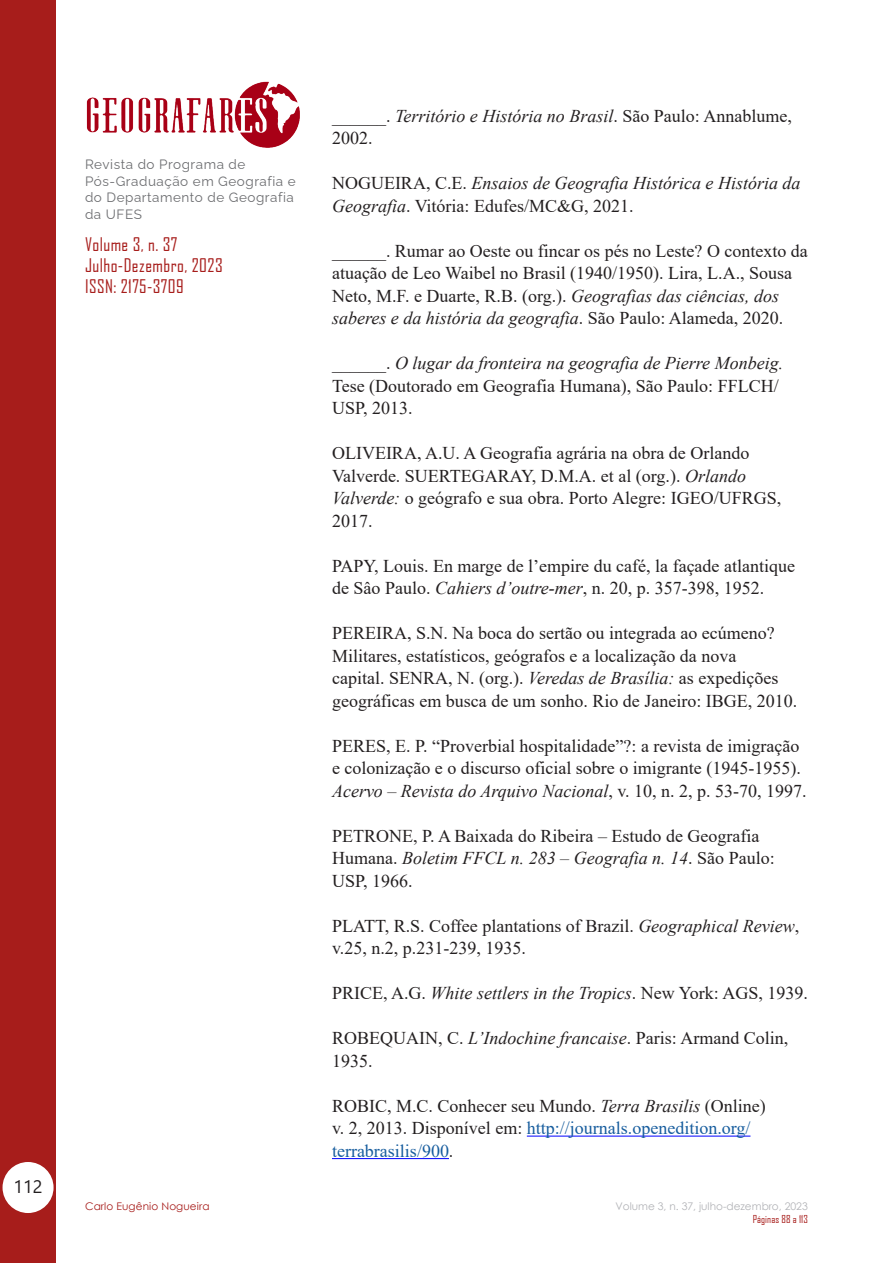
<style>
.page{position:relative;width:893px;height:1263px;background:#fff}
.page>*{position:absolute;margin:0;border:0;box-sizing:border-box;transform-origin:0 0}
.Geo_Referências{font:18px/22.5px "Times New Roman";color:#231f20}
.Geo_Referências-2{font:italic 18px/22.5px "Times New Roman";color:#231f20}
.t1{font:18px/21px "Agency FB";letter-spacing:.025em;color:#a71d1b}
.t2{font:18px "Segoe UI";color:#231f20}
.t3{font:13.5px/16.5px "Raleway";letter-spacing:.04em;color:#6c6d70}
.t4{font:10.5px "Century Gothic";color:#b2b3b7}
.t5{font:10.5px "Century Gothic";letter-spacing:.01em;color:#a71d1b}
.t6{font:10.5px "Agency FB";letter-spacing:.01em;color:#a71d1b}
.s1{font-style:italic}
.s2{font-style:normal}
.s3{color:#175d9e}
</style>
<div class="page">
<div style="left:0;top:0;width:56px;height:1263px;background:#a71d1b"></div>
<div style="left:3px;top:1162px;width:51px;height:51px;background:#fff;border-radius:50%"></div>
<img style="left:86px;top:81px;width:214px;height:66px">
<hr style="left:527px;top:1136px;width:223px;height:1px;background:#00f">
<hr style="left:332px;top:1158px;width:117px;height:1px;background:#00f">
<p class="t2" style="left:13px;top:1169px;width:31px">112</p>
<p class="t3" style="left:85px;top:155px;width:212px">Revista do Programa de<br>Pós-Graduação em Geografia e do Departamento de Geografia da UFES</p>
<p class="t1" style="left:85px;top:234px;width:139px">Volume 3, n. 37<br>Julho-Dezembro, 2023<br>ISSN: 2175-3709</p>
<p class="t5" style="left:85px;top:1198px;width:126px">Carlo Eugênio Nogueira</p>
<p class="Geo_Referências" style="left:332px;top:104px;width:461px">______. <span class="s1">Território e História no Brasil</span>. São Paulo: Annablume,<br>2002.</p>
<p class="Geo_Referências-2" style="left:332px;top:171px;width:470px"><span class="s2">NOGUEIRA, C.E.</span> Ensaios de Geografia Histórica e História da<br>Geografia<span class="s2">. Vitória: Edufes/MC&amp;G, 2021.</span></p>
<p class="Geo_Referências" style="left:332px;top:239px;width:477px">______. Rumar ao Oeste ou fincar os pés no Leste? O contexto da atuação de Leo Waibel no Brasil (1940/1950). Lira, L.A., Sousa Neto, M.F. e Duarte, R.B. (org.). <span class="s1">Geografias das ciências, dos saberes e da história da geografia</span>. São Paulo: Alameda, 2020.</p>
<p class="Geo_Referências" style="left:332px;top:351px;width:453px">______. <span class="s1">O lugar da fronteira na geografia de Pierre Monbeig.<br></span>Tese (Doutorado em Geografia Humana), São Paulo: FFLCH/<br>USP, 2013.</p>
<p class="Geo_Referências" style="left:332px;top:441px;width:451px">OLIVEIRA, A.U. A Geografia agrária na obra de Orlando Valverde. SUERTEGARAY, D.M.A. et al (org.). <span class="s1">Orlando Valverde:</span> o geógrafo e sua obra. Porto Alegre: IGEO/UFRGS, 2017.</p>
<p class="Geo_Referências" style="left:332px;top:554px;width:465px">PAPY, Louis. En marge de l’empire du café, la façade atlantique de Sâo Paulo. <span class="s1">Cahiers d’outre-mer</span>, n. 20, p. 357-398, 1952.</p>
<p class="Geo_Referências" style="left:332px;top:621px;width:467px">PEREIRA, S.N. Na boca do sertão ou integrada ao ecúmeno?<br>Militares, estatísticos, geógrafos e a localização da nova<br>capital. SENRA, N. (org.). <span class="s1">Veredas de Brasília:</span> as expedições geográficas em busca de um sonho. Rio de Janeiro: IBGE, 2010.</p>
<p class="Geo_Referências" style="left:332px;top:734px;width:476px">PERES, E. P. “Proverbial hospitalidade”?: a revista de imigração e colonização e o discurso oficial sobre o imigrante (1945-1955).<br><span class="s1">Acervo – Revista do Arquivo Nacional</span>, v. 10, n. 2, p. 53-70, 1997.</p>
<p class="Geo_Referências" style="left:332px;top:824px;width:444px">PETRONE, P. A Baixada do Ribeira – Estudo de Geografia<br>Humana. <span class="s1">Boletim FFCL n. 283 – Geografia n. 14</span>. São Paulo:<br>USP, 1966.</p>
<p class="Geo_Referências" style="left:332px;top:914px;width:469px">PLATT, R.S. Coffee plantations of Brazil. <span class="s1">Geographical Review</span>, v.25, n.2, p.231-239, 1935.</p>
<p class="Geo_Referências" style="left:332px;top:981px;width:477px">PRICE, A.G. <span class="s1">White settlers in the Tropics</span>. New York: AGS, 1939.</p>
<p class="Geo_Referências" style="left:332px;top:1026px;width:458px">ROBEQUAIN, C. <span class="s1">L’Indochine francaise</span>. Paris: Armand Colin,<br>1935.</p>
<p class="Geo_Referências" style="left:332px;top:1094px;width:435px">ROBIC, M.C. Conhecer seu Mundo. <span class="s1">Terra Brasilis</span> (Online) v. 2, 2013. Disponível em: <span class="s3">http://journals.openedition.org/ terrabrasilis/900</span>.</p>
<p class="t4" style="left:615px;top:1198px;width:194px">Volume 3, n. 37, julho-dezembro, 2023</p>
<p class="t6" style="left:753px;top:1212px;width:57px">Páginas 88 a 113</p>
</div>
